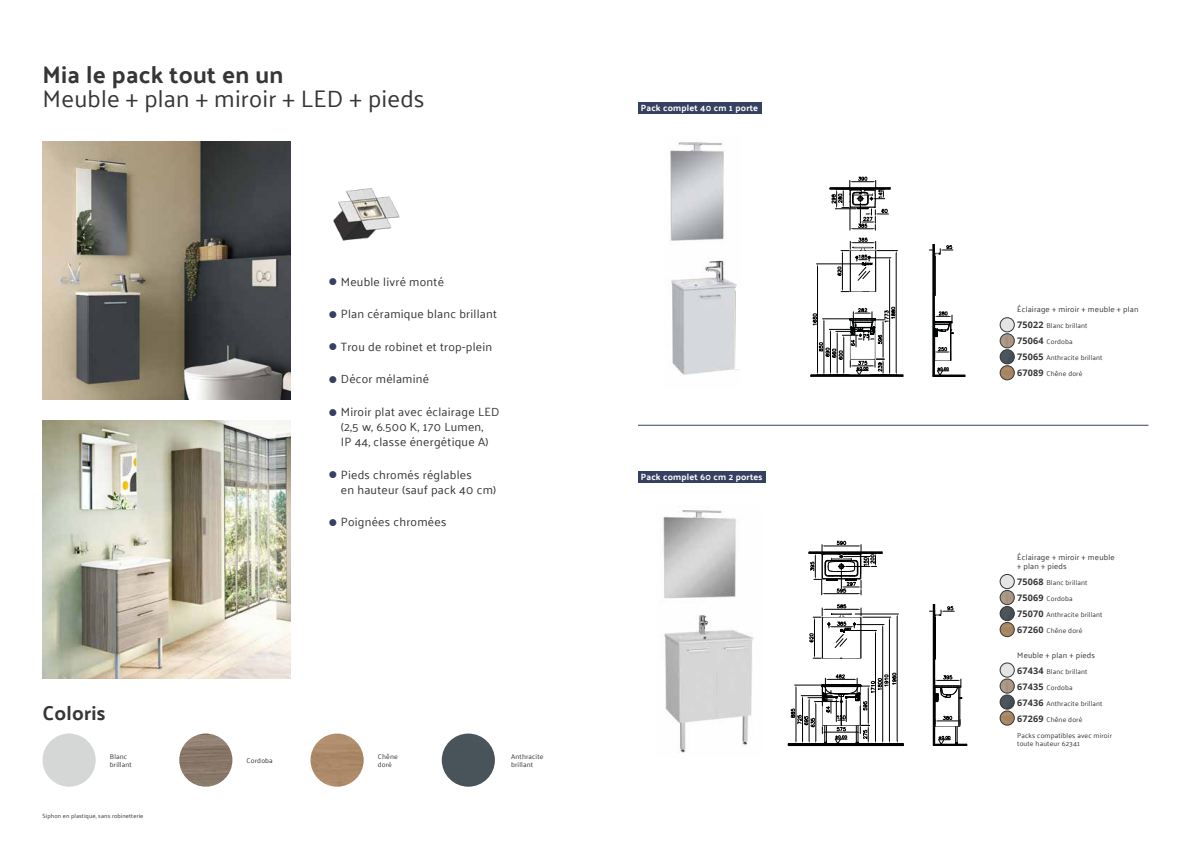
<style>
.page{position:relative;width:1191px;height:842px;background:#fff}
.page>*{position:absolute;margin:0;border:0;box-sizing:border-box;transform-origin:0 0}
.t1{font:24px "Palanquin";letter-spacing:.01em;color:#373636}
.t2{font:700 24px "Palanquin";letter-spacing:.01em;color:#373636}
.t3{font:700 20px "Palanquin";letter-spacing:.01em;color:#373636}
.t4{font:12px/15px "Palanquin";letter-spacing:.02em;color:#373636;text-align:center}
.t5{font:700 9px "Palanquin";letter-spacing:.02em;color:#fff}
.t6{font:8px/9.6px "Palanquin";letter-spacing:.02em;color:#373636}
.t7{font:7px/8px "Palanquin";letter-spacing:.02em;color:#373636}
.t8{font:6px "Palanquin";letter-spacing:.02em;color:#373636}
.s1{color:#364161}
.s2{font-family:"Open Sans";font-weight:700;font-size:9px}
</style>
<div class="page">
<img style="left:43px;top:142px;width:248px;height:258px">
<img style="left:43px;top:420px;width:248px;height:258px">
<img style="left:670px;top:142px;width:69px;height:233px">
<img style="left:1000px;top:318px;width:14px;height:14px;border-radius:7px">
<div style="left:1000px;top:318px;width:14px;height:14px;border:1px solid #373636;border-radius:50%"></div>
<img style="left:1000px;top:334px;width:14px;height:14px;border-radius:7px">
<div style="left:1000px;top:334px;width:14px;height:14px;border:1px solid #373636;border-radius:50%"></div>
<img style="left:1000px;top:350px;width:14px;height:14px;border-radius:7px">
<div style="left:1000px;top:350px;width:14px;height:14px;border:1px solid #373636;border-radius:50%"></div>
<img style="left:1000px;top:366px;width:14px;height:14px;border-radius:7px">
<div style="left:1000px;top:366px;width:14px;height:14px;border:1px solid #373636;border-radius:50%"></div>
<div style="left:638px;top:102px;width:123px;height:12px;background:#364161"></div>
<div style="left:638px;top:471px;width:127px;height:11px;background:#364161"></div>
<img style="left:663px;top:510px;width:91px;height:243px">
<img style="left:1000px;top:574px;width:14px;height:15px;border-radius:7px">
<div style="left:1000px;top:574px;width:14px;height:15px;border:1px solid #373636;border-radius:50%"></div>
<img style="left:1000px;top:590px;width:14px;height:15px;border-radius:7px">
<div style="left:1000px;top:590px;width:14px;height:15px;border:1px solid #373636;border-radius:50%"></div>
<img style="left:1000px;top:606px;width:14px;height:15px;border-radius:7px">
<div style="left:1000px;top:606px;width:14px;height:15px;border:1px solid #373636;border-radius:50%"></div>
<img style="left:1000px;top:622px;width:14px;height:15px;border-radius:7px">
<div style="left:1000px;top:622px;width:14px;height:15px;border:1px solid #373636;border-radius:50%"></div>
<img style="left:1000px;top:663px;width:14px;height:14px;border-radius:7px">
<div style="left:1000px;top:663px;width:14px;height:14px;border:1px solid #373636;border-radius:50%"></div>
<img style="left:1000px;top:679px;width:14px;height:14px;border-radius:7px">
<div style="left:1000px;top:679px;width:14px;height:14px;border:1px solid #373636;border-radius:50%"></div>
<img style="left:1000px;top:695px;width:14px;height:14px;border-radius:7px">
<div style="left:1000px;top:695px;width:14px;height:14px;border:1px solid #373636;border-radius:50%"></div>
<img style="left:1000px;top:711px;width:14px;height:14px;border-radius:7px">
<div style="left:1000px;top:711px;width:14px;height:14px;border:1px solid #373636;border-radius:50%"></div>
<hr style="left:889px;top:260px;width:1px;height:112px;background:#010202">
<hr style="left:896px;top:253px;width:1px;height:119px;background:#010202">
<svg style="left:829px;top:177px;width:62px;height:53px"></svg>
<svg style="left:837px;top:237px;width:60px;height:55px"></svg>
<hr style="left:816px;top:264px;width:45px;height:1px;background:#010202">
<hr style="left:817px;top:267px;width:1px;height:105px;background:#010202">
<svg style="left:810px;top:307px;width:93px;height:70px"></svg>
<svg style="left:929px;top:244px;width:36px;height:133px"></svg>
<hr style="left:882px;top:627px;width:1px;height:114px;background:#000">
<hr style="left:889px;top:620px;width:1px;height:121px;background:#000">
<hr style="left:875px;top:633px;width:1px;height:108px;background:#000">
<svg style="left:809px;top:604px;width:81px;height:55px"></svg>
<hr style="left:855px;top:614px;width:43px;height:1px;background:#000">
<hr style="left:897px;top:616px;width:1px;height:125px;background:#000">
<svg style="left:808px;top:541px;width:75px;height:54px"></svg>
<svg style="left:788px;top:673px;width:115px;height:73px"></svg>
<svg style="left:929px;top:604px;width:38px;height:142px"></svg>
<img style="left:333px;top:188px;width:67px;height:53px">
<div style="left:43px;top:733px;width:53px;height:54px;background:#d5d7d6;border-radius:27px"></div>
<div style="left:442px;top:733px;width:53px;height:54px;background:#49545a;border-radius:27px"></div>
<img style="left:310px;top:733px;width:54px;height:54px;border-radius:27px">
<img style="left:179px;top:733px;width:53px;height:54px;border-radius:27px">
<hr style="left:638px;top:425px;width:510px;height:1px;background:#364161">
<h1 class="t2" style="left:43px;top:61px;width:242px">Mia le pack tout en un</h1>
<h1 class="t1" style="left:43px;top:85px;width:383px">Meuble + plan + miroir + LED + pieds</h1>
<h2 class="t3" style="left:43px;top:701px;width:64px">Coloris</h2>
<h3 class="t4" style="left:328px;top:274px;width:117px"><span class="s1">●</span> Meuble livré monté</h3>
<h3 class="t4" style="left:328px;top:307px;width:170px"><span class="s1">●</span> Plan céramique blanc brillant</h3>
<h3 class="t4" style="left:328px;top:339px;width:165px"><span class="s1">●</span> Trou de robinet et trop-plein</h3>
<h3 class="t4" style="left:328px;top:372px;width:102px"><span class="s1">●</span> Décor mélaminé</h3>
<h3 class="t4" style="left:328px;top:404px;width:172px"><span class="s1">●</span> Miroir plat avec éclairage LED (2,5 w, 6.500 K, 170 Lumen,<br>IP 44, classe énergétique A)</h3>
<h3 class="t4" style="left:341px;top:467px;width:157px;text-align:left;text-indent:-12px"><span class="s1">●</span> Pieds chromés réglables<br>en hauteur (sauf pack 40 cm)</h3>
<h3 class="t4" style="left:328px;top:514px;width:119px"><span class="s1">●</span> Poignées chromées</h3>
<p class="t7" style="left:110px;top:752px;width:23px">Blanc brillant</p>
<p class="t7" style="left:378px;top:752px;width:21px">Chêne doré</p>
<p class="t7" style="left:247px;top:756px;width:28px">Cordoba</p>
<p class="t7" style="left:511px;top:752px;width:34px">Anthracite brillant</p>
<p class="t8" style="left:43px;top:813px;width:102px">Siphon en plastique, sans robinetterie</p>
<p class="t5" style="left:641px;top:103px;width:119px">Pack complet 40 cm 1 porte</p>
<p class="t5" style="left:641px;top:471px;width:123px">Pack complet 60 cm 2 portes</p>
<p class="t6" style="left:1017px;top:305px;width:123px">Éclairage + miroir + meuble + plan</p>
<p class="t7" style="left:1017px;top:322px;width:72px"><span class="s2">75022</span> Blanc brillant</p>
<p class="t7" style="left:1017px;top:338px;width:57px"><span class="s2">75064</span> Cordoba</p>
<p class="t7" style="left:1017px;top:354px;width:87px"><span class="s2">75065</span> Anthracite brillant</p>
<p class="t7" style="left:1017px;top:370px;width:67px"><span class="s2">67089</span> Chêne doré</p>
<p class="t6" style="left:1017px;top:552px;width:99px">Éclairage + miroir + meuble + plan + pieds</p>
<p class="t7" style="left:1017px;top:579px;width:72px"><span class="s2">75068</span> Blanc brillant</p>
<p class="t7" style="left:1017px;top:595px;width:57px"><span class="s2">75069</span> Cordoba</p>
<p class="t7" style="left:1017px;top:611px;width:87px"><span class="s2">75070</span> Anthracite brillant</p>
<p class="t7" style="left:1017px;top:627px;width:67px"><span class="s2">67260</span> Chêne doré</p>
<p class="t6" style="left:1017px;top:650px;width:79px">Meuble + plan + pieds</p>
<p class="t7" style="left:1017px;top:667px;width:72px"><span class="s2">67434</span> Blanc brillant</p>
<p class="t7" style="left:1017px;top:683px;width:57px"><span class="s2">67435</span> Cordoba</p>
<p class="t7" style="left:1017px;top:699px;width:87px"><span class="s2">67436</span> Anthracite brillant</p>
<p class="t7" style="left:1017px;top:715px;width:67px"><span class="s2">67269</span> Chêne doré</p>
<p class="t7" style="left:1017px;top:731px;width:96px">Packs compatibles avec miroir toute hauteur 62341</p>
</div>
